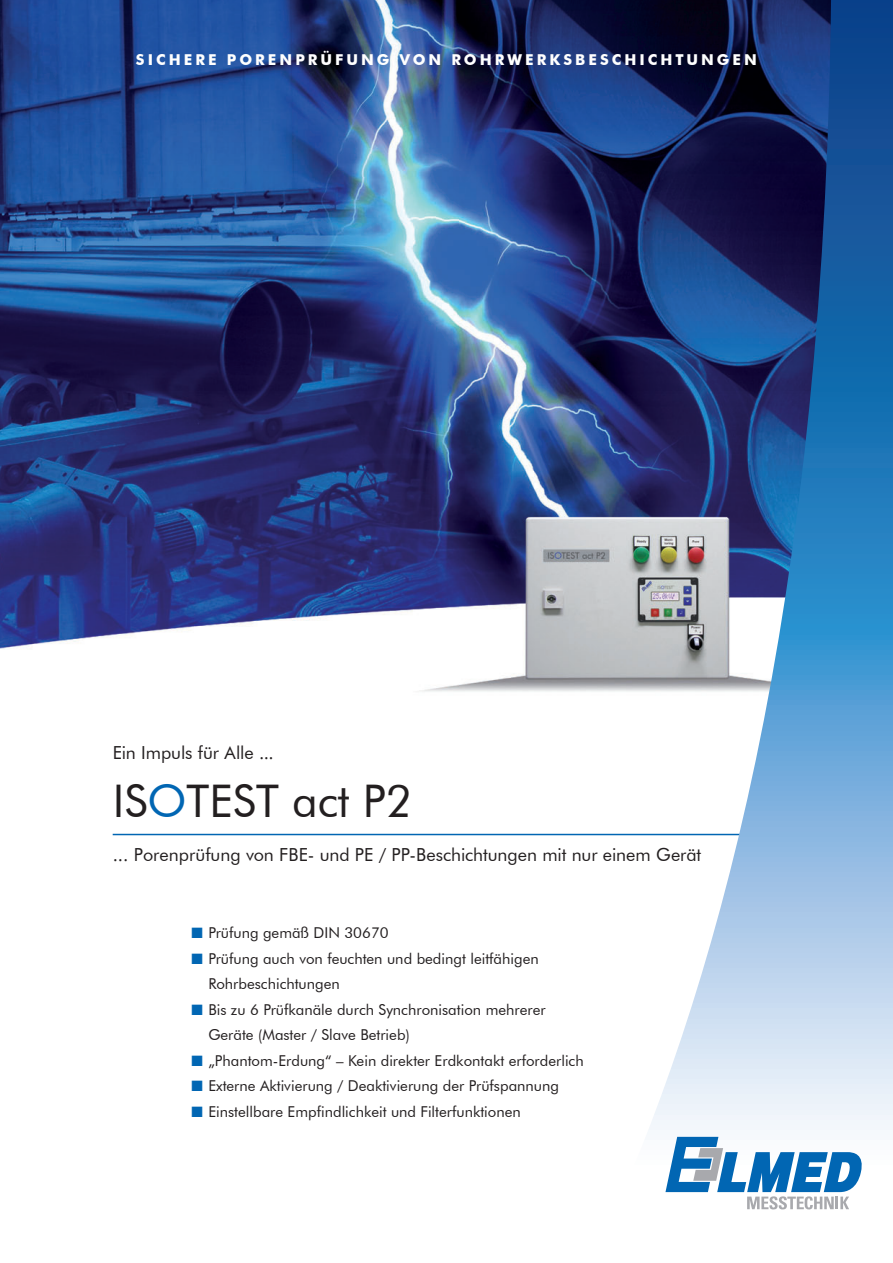
<style>
.page{position:relative;width:893px;height:1263px;background:#fff}
.page>*{position:absolute;margin:0;border:0;box-sizing:border-box;transform-origin:0 0}
.t1{font:45px "Futura BT";color:#231f20}
.t2{font:18px "Futura BT";color:#231f20}
.t3{font:15px/25.5px "Futura BT";color:#231f20}
.t4{font:700 15px "Futura BT";letter-spacing:.2em;color:#fff}
.s1{color:#0166b3}
</style>
<div class="page">
<img style="left:0;top:0;width:591px;height:692px">
<hr style="left:113px;top:834px;width:780px;height:1px;background:#0166b3">
<svg style="left:591px;top:0;width:302px;height:1210px"></svg>
<svg style="left:665px;top:1137px;width:197px;height:72px"></svg>
<p class="t4" style="left:136px;top:51px;width:622px">SICHERE PORENPRÜFUNG VON ROHRWERKSBESCHICHTUNGEN</p>
<p class="t2" style="left:113px;top:742px;width:162px">Ein Impuls für Alle ...</p>
<h1 class="t1" style="left:113px;top:773px;width:301px">IS<span class="s1">O</span>TEST act P2</h1>
<p class="t2" style="left:113px;top:844px;width:590px">... Porenprüfung von FBE- und PE / PP-Beschichtungen mit nur einem Gerät</p>
<p class="t3" style="left:208px;top:920px;width:377px">Prüfung gemäß DIN 30670<br>Prüfung auch von feuchten und bedingt leitfähigen Rohrbeschichtungen<br>Bis zu 6 Prüfkanäle durch Synchronisation mehrerer Geräte (Master / Slave Betrieb)<br>„Phantom-Erdung“ – Kein direkter Erdkontakt erforderlich Externe Aktivierung / Deaktivierung der Prüfspannung Einstellbare Empfindlichkeit und Filterfunktionen</p>
</div>
